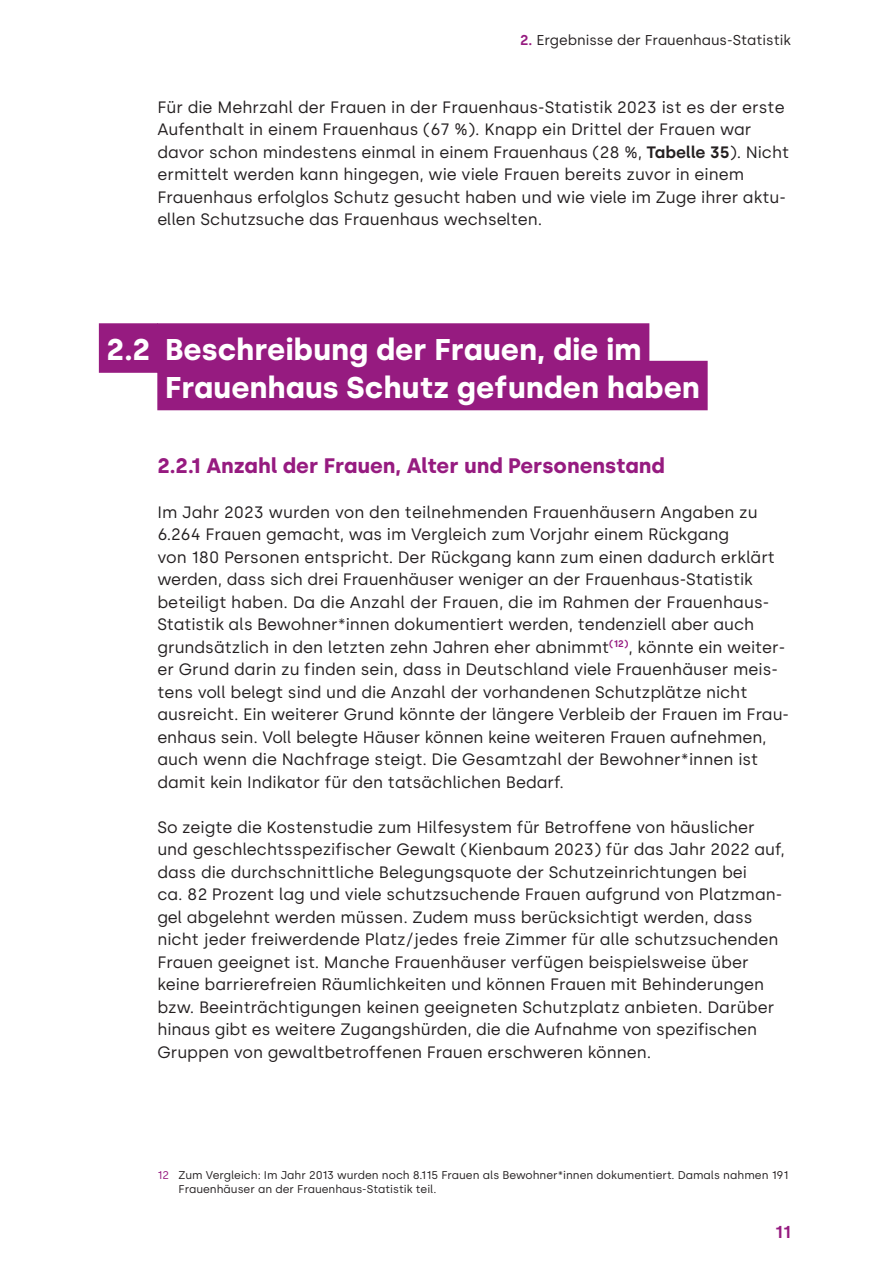
<style>
.page{position:relative;width:893px;height:1263px;background:#fff}
.page>*{position:absolute;margin:0;border:0;box-sizing:border-box;transform-origin:0 0}
._2023_Titel_1_Silka_Lila{font:700 30px/37.5px "Silka";color:#fff}
._2023_Titel_2{font:700 21px "Silka";color:#961b80}
.t1{font:600 17.25px "Silka";color:#961b80}
._2023_Body_Silka{font:16.5px/22.5px "Silka";color:#231f20}
.t2{font:14.25px "Silka";color:#231f20}
._2023_Fußnoten_Text{font:11.25px/13.5px "Silka";color:#231f20}
.s1{font-weight:600;color:#961b80}
.s2{font-weight:600}
.s3{color:#961b80}
</style>
<div class="page">
<div style="left:157px;top:323px;width:492px;height:50px;background:#961b80"></div>
<div style="left:157px;top:361px;width:551px;height:49px;background:#961b80"></div>
<div style="left:99px;top:323px;width:59px;height:50px;background:#961b80"></div>
<p class="t2" style="left:520px;top:32px;width:272px"><span class="s1">2.</span> Ergebnisse der Frauenhaus-Statistik</p>
<p class="_2023_Body_Silka" style="left:157px;top:95px;width:633px">Für die Mehrzahl der Frauen in der Frauenhaus-Statistik 2023 ist es der erste Aufenthalt in einem Frauenhaus (67 %). Knapp ein Drittel der Frauen war davor schon mindestens einmal in einem Frauenhaus (28 %, <span class="s2">Tabelle 35</span>). Nicht ermittelt werden kann hingegen, wie viele Frauen bereits zuvor in einem Frauenhaus erfolglos Schutz gesucht haben und wie viele im Zuge ihrer aktu&shy;ellen Schutzsuche das Frauenhaus wechselten.</p>
<p class="_2023_Titel_1_Silka_Lila" style="left:107px;top:331px;width:45px">2.2</p>
<p class="_2023_Titel_1_Silka_Lila" style="left:165px;top:331px;width:536px">Beschreibung der Frauen, die im<br>Frauenhaus Schutz gefunden haben</p>
<p class="_2023_Titel_2" style="left:157px;top:453px;width:509px">2.2.1 Anzahl der Frauen, Alter und Personenstand</p>
<p class="_2023_Body_Silka" style="left:157px;top:500px;width:633px">Im Jahr 2023 wurden von den teilnehmenden Frauenhäusern Angaben zu 6.264 Frauen gemacht, was im Vergleich zum Vorjahr einem Rückgang<br>von 180 Personen entspricht. Der Rückgang kann zum einen dadurch erklärt werden, dass sich drei Frauenhäuser weniger an der Frauenhaus-Statistik beteiligt haben. Da die Anzahl der Frauen, die im Rahmen der Frauenhaus-Statistik als Bewohner*innen dokumentiert werden, tendenziell aber auch grundsätzlich in den letzten zehn Jahren eher abnimmt<sup>(12)</sup>, könnte ein weiter&shy;er Grund darin zu finden sein, dass in Deutschland viele Frauenhäuser meis&shy;tens voll belegt sind und die Anzahl der vorhandenen Schutzplätze nicht ausreicht. Ein weiterer Grund könnte der längere Verbleib der Frauen im Frau&shy;enhaus sein. Voll belegte Häuser können keine weiteren Frauen aufnehmen, auch wenn die Nachfrage steigt. Die Gesamtzahl der Bewohner*innen ist damit kein Indikator für den tatsächlichen Bedarf.</p>
<p class="_2023_Body_Silka" style="left:157px;top:815px;width:629px">So zeigte die Kostenstudie zum Hilfesystem für Betroffene von häuslicher und geschlechtsspezifischer Gewalt (Kienbaum 2023) für das Jahr 2022 auf, dass die durchschnittliche Belegungsquote der Schutzeinrichtungen bei</p>
<p class="_2023_Body_Silka" style="left:157px;top:883px;width:626px">ca. 82 Prozent lag und viele schutzsuchende Frauen aufgrund von Platzman&shy;gel abgelehnt werden müssen. Zudem muss berücksichtigt werden, dass nicht jeder freiwerdende Platz/jedes freie Zimmer für alle schutzsuchenden Frauen geeignet ist. Manche Frauenhäuser verfügen beispielsweise über keine barrierefreien Räumlichkeiten und können Frauen mit Behinderungen bzw. Beeinträchtigungen keinen geeigneten Schutzplatz anbieten. Darüber hinaus gibt es weitere Zugangshürden, die die Aufnahme von spezifischen Gruppen von gewaltbetroffenen Frauen erschweren können.</p>
<p class="_2023_Fußnoten_Text" style="left:179px;top:1168px;width:612px;text-indent:-21px"><span class="s3">12</span> Zum Vergleich: Im Jahr 2013 wurden noch 8.115 Frauen als Bewohner*innen dokumentiert. Damals nahmen 191<br>Frauenhäuser an der Frauenhaus-Statistik teil.</p>
<p class="t1" style="left:775px;top:1221px;width:17px">11</p>
</div>
